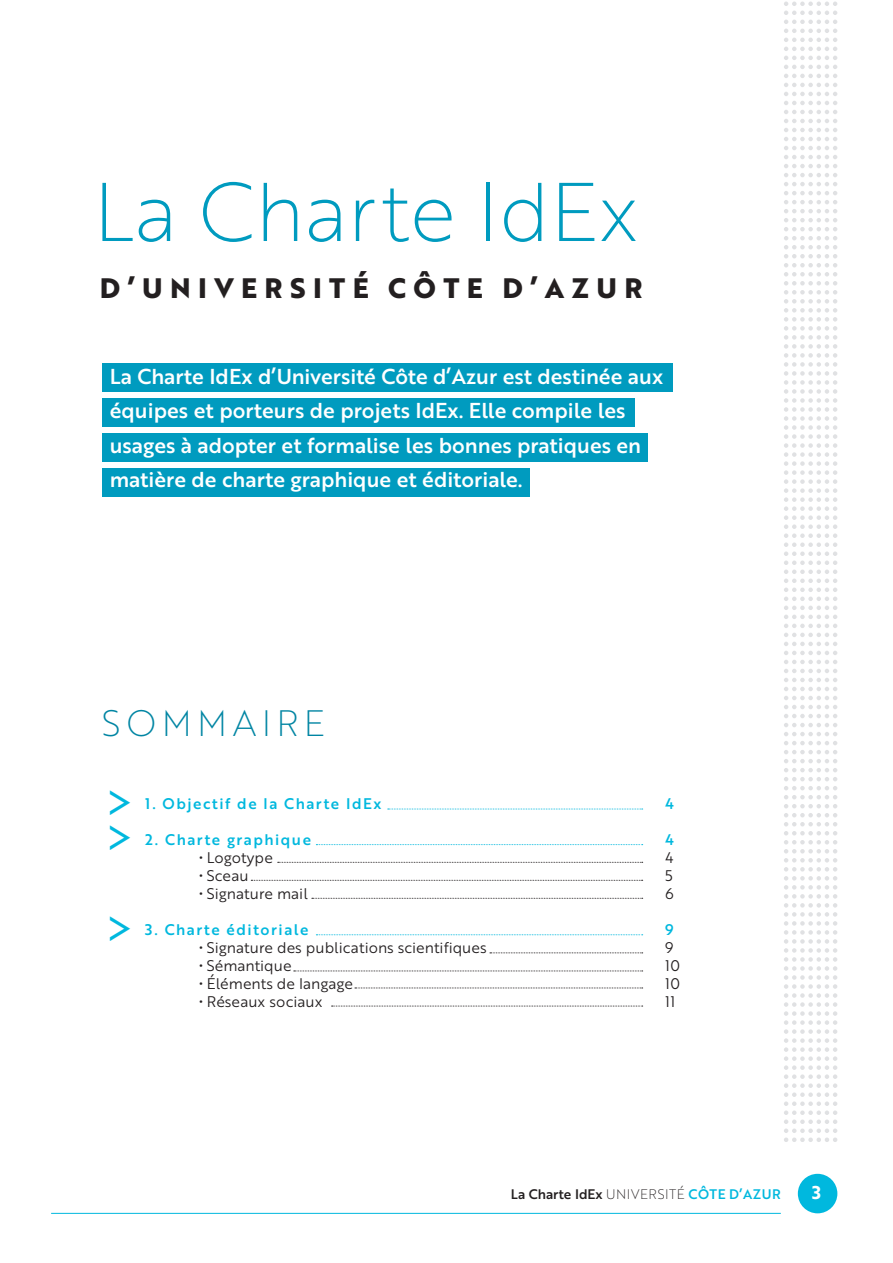
<style>
.page{position:relative;width:893px;height:1263px;background:#fff}
.page>*{position:absolute;margin:0;border:0;box-sizing:border-box;transform-origin:0 0}
.t1{font:80.7px "Brother 1816 Thin";color:#009bbf}
.t2{font:48px/35.5px "Brother 1816 Book";color:#00b8de}
.t3{font:35.7px "Brother 1816 Thin";letter-spacing:.15em;color:#0085a3}
.t4{font:700 27.45px "Brother 1816 Extra";letter-spacing:.27em;color:#231f20}
.t5{font:21px/34.5px "Brother 1816 Medium";color:#fff}
.t6{font:18px "Brother 1816 Bold";color:#fff}
.t7{font:15px/18px "Brother 1816 Book";color:#231f20;text-align:justify}
.t8{font:15px "Brother 1816 Medium";letter-spacing:.1em;color:#00b8de}
.t9{font:13.5px "Brother 1816 Medium";color:#231f20}
.s1{font-family:"Brother 1816 Thin"}
.s2{color:#00b8de}
</style>
<div class="page">
<div style="left:798px;top:1174px;width:39px;height:39px;background:#00b8de;border-radius:50%"></div>
<hr style="left:51px;top:1213px;width:730px;height:1px;background:#00b8de">
<svg style="left:784px;top:2px;width:53px;height:1140px"></svg>
<div style="left:102px;top:363px;width:571px;height:29px;background:#009bbf"></div>
<div style="left:102px;top:398px;width:532px;height:29px;background:#009bbf"></div>
<div style="left:102px;top:433px;width:546px;height:29px;background:#009bbf"></div>
<div style="left:102px;top:468px;width:428px;height:28px;background:#009bbf"></div>
<svg style="left:278px;top:862px;width:365px;height:1px"></svg>
<svg style="left:388px;top:809px;width:255px;height:1px"></svg>
<svg style="left:316px;top:844px;width:327px;height:1px"></svg>
<svg style="left:316px;top:934px;width:327px;height:1px"></svg>
<svg style="left:312px;top:898px;width:331px;height:1px"></svg>
<svg style="left:490px;top:952px;width:153px;height:1px"></svg>
<svg style="left:251px;top:880px;width:392px;height:1px"></svg>
<svg style="left:294px;top:970px;width:349px;height:1px"></svg>
<svg style="left:332px;top:1006px;width:311px;height:1px"></svg>
<svg style="left:355px;top:987px;width:288px;height:1px"></svg>
<h1 class="t1" style="left:94px;top:153px;width:547px">La Charte IdEx</h1>
<h3 class="t4" style="left:100px;top:267px;width:544px">D’UNIVERSITÉ CÔTE D’AZUR</h3>
<p class="t5" style="left:110px;top:358px;width:555px">La Charte IdEx d’Université Côte d’Azur est destinée aux équipes et porteurs de projets IdEx. Elle compile les usages à adopter et formalise les bonnes pratiques en matière de charte graphique et éditoriale.</p>
<h3 class="t3" style="left:102px;top:697px;width:224px">SOMMAIRE</h3>
<h2 class="t2" style="left:105px;top:783px;width:29px">&gt; &gt;</h2>
<h2 class="t2" style="left:105px;top:909px;width:29px">&gt;</h2>
<p class="t8" style="left:145px;top:792px;width:238px">1. Objectif de la Charte IdEx</p>
<p class="t8" style="left:145px;top:828px;width:167px">2. Charte graphique</p>
<p class="t7" style="left:199px;top:848px;width:75px">• Logotype</p>
<p class="t7" style="left:199px;top:866px;width:51px">• Sceau</p>
<p class="t7" style="left:199px;top:884px;width:110px">• Signature mail</p>
<p class="t8" style="left:145px;top:918px;width:165px">3. Charte éditoriale</p>
<p class="t7" style="left:199px;top:938px;width:289px">• Signature des publications scientifiques</p>
<p class="t7" style="left:199px;top:956px;width:94px">• Sémantique</p>
<p class="t7" style="left:199px;top:974px;width:156px">• Éléments de langage</p>
<p class="t7" style="left:199px;top:992px;width:125px">• Réseaux sociaux</p>
<p class="t8" style="left:665px;top:792px;width:10px">4</p>
<p class="t8" style="left:665px;top:828px;width:10px">4</p>
<p class="t7" style="left:665px;top:848px;width:10px">4<br>5<br>6</p>
<p class="t8" style="left:665px;top:918px;width:10px">9</p>
<p class="t7" style="left:665px;top:938px;width:17px;text-align:left">9<br>10<br>10<br>11</p>
<p class="t9" style="left:511px;top:1183px;width:271px">La Charte IdEx <span class="s1">UNIVERSITÉ</span> <span class="s2">CÔTE D’AZUR</span></p>
<p class="t6" style="left:812px;top:1179px;width:10px">3</p>
</div>
